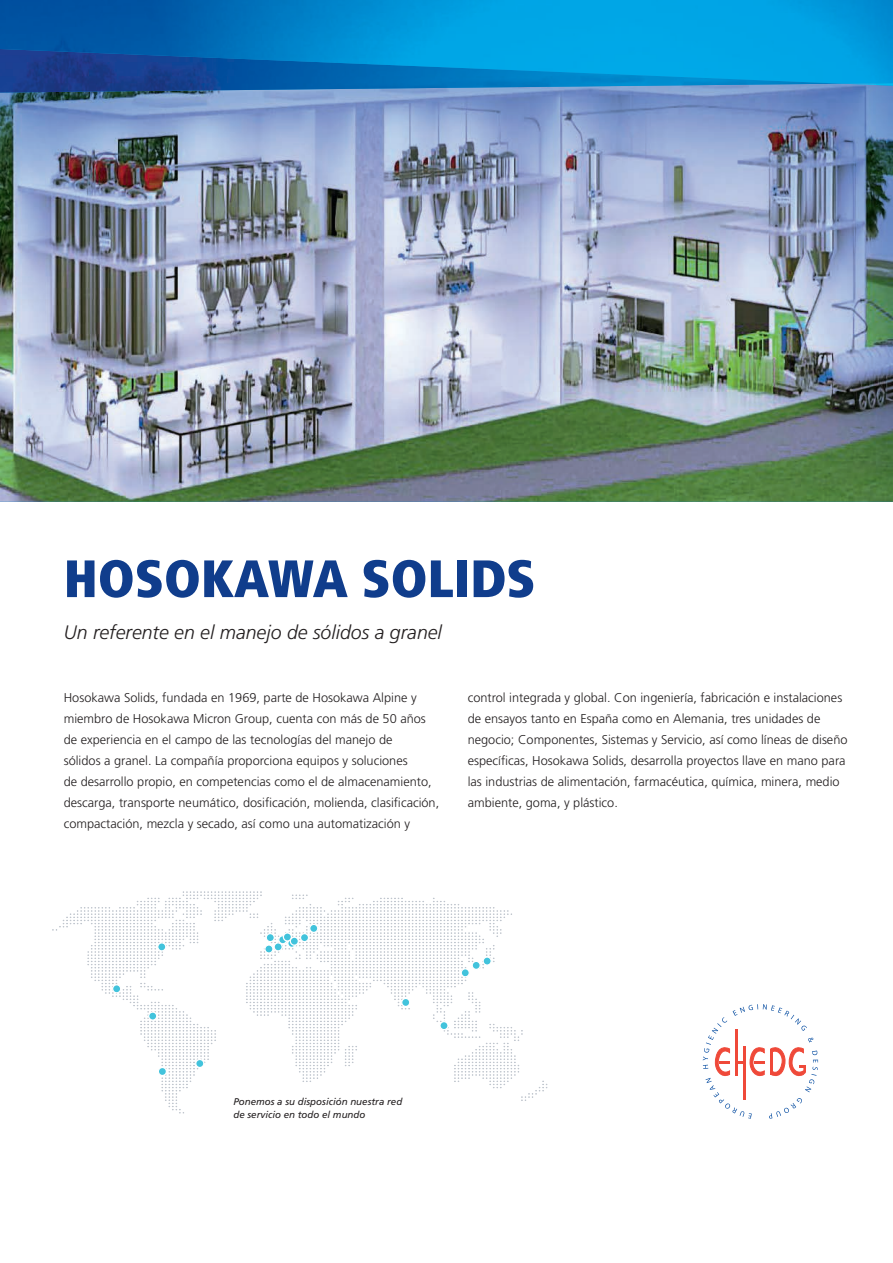
<style>
.page{position:relative;width:893px;height:1263px;background:#fff}
.page>*{position:absolute;margin:0;border:0;box-sizing:border-box;transform-origin:0 0}
.t1{font:900 condensed 52.5px "Frutiger LT Std";color:#103d8c}
.t2{font:italic 300 19.5px "Frutiger LT Std";color:#231f20}
.t3{font:300 12.75px/21px "Frutiger LT Std";color:#231f20}
.t4{font:italic 9.75px/13.5px "Frutiger LT Std";color:#231f20}
</style>
<div class="page">
<img style="left:1px;top:86px;width:892px;height:416px">
<img style="left:1px;top:84px;width:841px;height:9px">
<img style="left:842px;top:84px;width:51px;height:2px">
<img style="left:1px;top:0;width:892px;height:84px">
<img style="left:0;top:0;width:1px;height:664px">
<svg style="left:703px;top:1004px;width:115px;height:115px"></svg>
<svg style="left:182px;top:891px;width:126px;height:5px"></svg>
<div style="left:113px;top:985px;width:8px;height:8px;background:#42c3dc;border-radius:50%"></div>
<div style="left:112px;top:984px;width:9px;height:9px;border:1px solid #fff;border-radius:50%"></div>
<div style="left:158px;top:943px;width:8px;height:8px;background:#42c3dc;border-radius:50%"></div>
<div style="left:157px;top:942px;width:9px;height:9px;border:1px solid #fff;border-radius:50%"></div>
<div style="left:158px;top:1067px;width:8px;height:8px;background:#42c3dc;border-radius:50%"></div>
<div style="left:158px;top:1067px;width:9px;height:9px;border:1px solid #fff;border-radius:50%"></div>
<div style="left:402px;top:998px;width:8px;height:8px;background:#42c3dc;border-radius:50%"></div>
<div style="left:401px;top:998px;width:9px;height:9px;border:1px solid #fff;border-radius:50%"></div>
<div style="left:461px;top:969px;width:8px;height:8px;background:#42c3dc;border-radius:50%"></div>
<div style="left:461px;top:968px;width:9px;height:9px;border:1px solid #fff;border-radius:50%"></div>
<div style="left:440px;top:1022px;width:8px;height:8px;background:#42c3dc;border-radius:50%"></div>
<div style="left:439px;top:1021px;width:10px;height:9px;border:1px solid #fff;border-radius:50%"></div>
<div style="left:472px;top:961px;width:8px;height:8px;background:#42c3dc;border-radius:50%"></div>
<div style="left:472px;top:961px;width:9px;height:9px;border:1px solid #fff;border-radius:50%"></div>
<svg style="left:279px;top:936px;width:8px;height:8px"></svg>
<div style="left:278px;top:935px;width:9px;height:9px;border:1px solid #fff;border-radius:50%"></div>
<svg style="left:483px;top:957px;width:8px;height:8px"></svg>
<div style="left:482px;top:956px;width:10px;height:10px;border:1px solid #fff;border-radius:50%"></div>
<div style="left:287px;top:939px;width:9px;height:9px;border:1px solid #fff;border-radius:50%"></div>
<div style="left:283px;top:933px;width:8px;height:8px;background:#42c3dc;border-radius:50%"></div>
<div style="left:283px;top:932px;width:9px;height:9px;border:1px solid #fff;border-radius:50%"></div>
<div style="left:310px;top:924px;width:8px;height:8px;background:#42c3dc;border-radius:50%"></div>
<div style="left:309px;top:924px;width:9px;height:9px;border:1px solid #fff;border-radius:50%"></div>
<div style="left:300px;top:934px;width:9px;height:8px;background:#42c3dc;border-radius:50%"></div>
<div style="left:300px;top:933px;width:9px;height:9px;border:1px solid #fff;border-radius:50%"></div>
<div style="left:274px;top:943px;width:8px;height:8px;background:#42c3dc;border-radius:50%"></div>
<div style="left:274px;top:942px;width:9px;height:9px;border:1px solid #fff;border-radius:50%"></div>
<div style="left:266px;top:934px;width:8px;height:8px;background:#42c3dc;border-radius:50%"></div>
<div style="left:266px;top:933px;width:9px;height:9px;border:1px solid #fff;border-radius:50%"></div>
<svg style="left:265px;top:945px;width:8px;height:8px"></svg>
<div style="left:264px;top:944px;width:10px;height:10px;border:1px solid #fff;border-radius:50%"></div>
<svg style="left:290px;top:937px;width:8px;height:8px"></svg>
<div style="left:290px;top:936px;width:9px;height:10px;border:1px solid #fff;border-radius:50%"></div>
<div style="left:196px;top:1059px;width:8px;height:8px;background:#42c3dc;border-radius:50%"></div>
<div style="left:195px;top:1059px;width:9px;height:9px;border:1px solid #fff;border-radius:50%"></div>
<div style="left:149px;top:1012px;width:8px;height:8px;background:#42c3dc;border-radius:50%"></div>
<div style="left:148px;top:1011px;width:9px;height:10px;border:1px solid #fff;border-radius:50%"></div>
<h1 class="t1" style="left:64px;top:547px;width:473px">HOSOKAWA SOLIDS</h1>
<h2 class="t2" style="left:64px;top:621px;width:380px">Un referente en el manejo de sólidos a granel</h2>
<p class="t3" style="left:64px;top:687px;width:377px">Hosokawa Solids, fundada en 1969, parte de Hosokawa Alpine y miembro de Hosokawa Micron Group, cuenta con más de 50 años de experiencia en el campo de las tecnologías del manejo de<br>sólidos a granel. La compañía proporciona equipos y soluciones<br>de desarrollo propio, en competencias como el de almacenamiento, descarga, transporte neumático, dosificación, molienda, clasificación, compactación, mezcla y secado, así como una automatización y</p>
<p class="t3" style="left:468px;top:687px;width:381px">control integrada y global. Con ingeniería, fabricación e instalaciones de ensayos tanto en España como en Alemania, tres unidades de negocio; Componentes, Sistemas y Servicio, así como líneas de diseño específicas, Hosokawa Solids, desarrolla proyectos llave en mano para las industrias de alimentación, farmacéutica, química, minera, medio ambiente, goma, y plástico.</p>
<p class="t4" style="left:233px;top:1094px;width:170px">Ponemos a su disposición nuestra red de servicio en todo el mundo</p>
</div>
